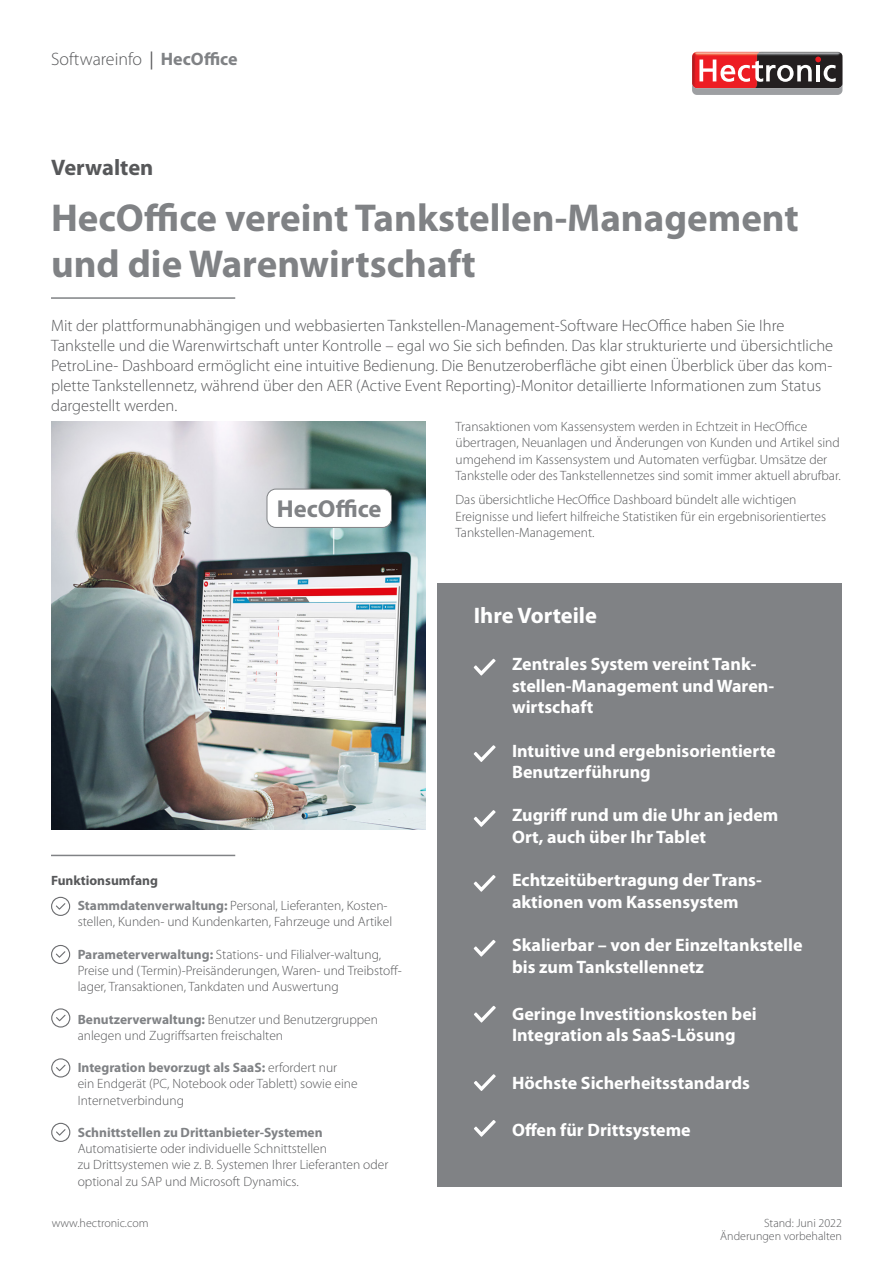
<style>
.page{position:relative;width:893px;height:1263px;background:#fff}
.page>*{position:absolute;margin:0;border:0;box-sizing:border-box;transform-origin:0 0}
.t1{font:700 39px/46.8px "Myriad Pro";color:#808285}
.t2{font:700 24.6px "Myriad Pro";color:#808285}
.t3{font:700 22.5px "Myriad Pro";color:#fff}
.t4{font:700 22.5px "Myriad Pro";color:#57585a}
.t5{font:700 18px/21.6px "Myriad Pro";color:#fff}
.t6{font:300 18px "Myriad Pro";color:#57585a}
.t7{font:300 16.5px/19.8px "Myriad Pro";color:#57585a}
.t8{font:300 13.5px/16.2px "Myriad Pro";color:#57585a}
.t9{font:700 13.5px "Myriad Pro";color:#808285}
.t10{font:300 12px/13.5px "Myriad Pro";color:#57585a;text-align:right}
.s1{font-weight:400}
.s2{font-weight:700;color:#808285}
.s3{font-weight:700}
</style>
<div class="page">
<img style="left:692px;top:52px;width:150px;height:5px">
<svg style="left:692px;top:57px;width:150px;height:38px;background:#996062"></svg>
<div style="left:437px;top:583px;width:405px;height:603px;background:#808285"></div>
<svg style="left:474px;top:659px;width:22px;height:16px"></svg>
<svg style="left:474px;top:745px;width:22px;height:17px"></svg>
<svg style="left:474px;top:810px;width:22px;height:17px"></svg>
<svg style="left:474px;top:875px;width:22px;height:17px"></svg>
<svg style="left:474px;top:940px;width:22px;height:16px"></svg>
<hr style="left:51px;top:855px;width:184px;height:1px;background:#808285">
<img style="left:51px;top:421px;width:374px;height:408px">
<svg style="left:51px;top:897px;width:19px;height:19px"></svg>
<svg style="left:51px;top:945px;width:19px;height:19px"></svg>
<svg style="left:333px;top:528px;width:1px;height:26px"></svg>
<div style="left:267px;top:489px;width:124px;height:38px;background:#fff;border-radius:9px"></div>
<div style="left:267px;top:489px;width:125px;height:39px;border:1px solid #808285;border-radius:9px"></div>
<svg style="left:51px;top:1008px;width:19px;height:19px"></svg>
<svg style="left:51px;top:1058px;width:19px;height:19px"></svg>
<svg style="left:51px;top:1123px;width:19px;height:19px"></svg>
<svg style="left:474px;top:1006px;width:22px;height:16px"></svg>
<svg style="left:474px;top:1074px;width:22px;height:17px"></svg>
<svg style="left:474px;top:1120px;width:22px;height:17px"></svg>
<hr style="left:51px;top:297px;width:184px;height:2px;background:#808285">
<h3 class="t6" style="left:51px;top:49px;width:188px">Softwareinfo <span class="s1">|</span> <span class="s2">HecOffice</span></h3>
<h3 class="t4" style="left:51px;top:153px;width:104px">Verwalten</h3>
<h1 class="t1" style="left:51px;top:193px;width:749px">HecOffice vereint Tankstellen-Management und die Warenwirtschaft</h1>
<p class="t7" style="left:51px;top:316px;width:784px">Mit der plattformunabhängigen und webbasierten Tankstellen-Management-Software HecOffice haben Sie Ihre Tankstelle und die Warenwirtschaft unter Kontrolle – egal wo Sie sich befinden. Das klar strukturierte und übersichtliche PetroLine- Dashboard ermöglicht eine intuitive Bedienung. Die Benutzeroberfläche gibt einen Überblick über das kom&shy;plette Tankstellennetz, während über den AER (Active Event Reporting)-Monitor detaillierte Informationen zum Status dargestellt werden.</p>
<h2 class="t2" style="left:277px;top:493px;width:106px">HecOffice</h2>
<p class="t8" style="left:78px;top:868px;width:311px;line-height:25.3px;text-indent:-27px"><span class="s3">Funktionsumfang<br></span><span class="s2">Stammdatenverwaltung:</span> Personal, Lieferanten, Kosten-</p>
<p class="t8" style="left:78px;top:914px;width:316px">stellen, Kunden- und Kundenkarten, Fahrzeuge und Artikel</p>
<p class="t8" style="left:78px;top:946px;width:326px"><span class="s2">Parameterverwaltung:</span> Stations- und Filialver-waltung,<br>Preise und (Termin)-Preisänderungen, Waren- und Treibstoff&shy;lager, Transaktionen, Tankdaten und Auswertung</p>
<p class="t8" style="left:78px;top:1011px;width:302px"><span class="s2">Benutzerverwaltung:</span> Benutzer und Benutzergruppen anlegen und Zugriffsarten freischalten</p>
<p class="t8" style="left:78px;top:1060px;width:281px"><span class="s2">Integration bevorzugt als SaaS:</span> erfordert nur<br>ein Endgerät (PC, Notebook oder Tablett) sowie eine<br>Internetverbindung</p>
<p class="t9" style="left:78px;top:1123px;width:246px">Schnittstellen zu Drittanbieter-Systemen</p>
<p class="t8" style="left:78px;top:1141px;width:312px">Automatisierte oder individuelle Schnittstellen<br>zu Drittsystemen wie z. B. Systemen Ihrer Lieferanten oder optional zu SAP und Microsoft Dynamics.</p>
<p class="t10" style="left:52px;top:1216px;width:98px">www.hectronic.com</p>
<p class="t8" style="left:455px;top:419px;width:387px">Transaktionen vom Kassensystem werden in Echtzeit in HecOffice übertragen, Neuanlagen und Änderungen von Kunden und Artikel sind umgehend im Kassensystem und Automaten verfügbar. Umsätze der Tankstelle oder des Tankstellennetzes sind somit immer aktuell abrufbar.</p>
<p class="t8" style="left:455px;top:492px;width:372px">Das übersichtliche HecOffice Dashboard bündelt alle wichtigen<br>Ereignisse und liefert hilfreiche Statistiken für ein ergebnisorientiertes<br>Tankstellen-Management.</p>
<h3 class="t3" style="left:474px;top:601px;width:125px">Ihre Vorteile</h3>
<h3 class="t5" style="left:512px;top:653px;width:264px">Zentrales System vereint Tank&shy;stellen-Management und Waren&shy;wirtschaft</h3>
<h3 class="t5" style="left:512px;top:739px;width:265px">Intuitive und ergebnisorientierte<br>Benutzerführung</h3>
<h3 class="t5" style="left:512px;top:804px;width:268px">Zugriff rund um die Uhr an jedem<br>Ort, auch über Ihr Tablet</h3>
<h3 class="t5" style="left:512px;top:869px;width:251px">Echtzeitübertragung der Trans&shy;aktionen vom Kassensystem</h3>
<h3 class="t5" style="left:512px;top:934px;width:292px">Skalierbar – von der Einzeltankstelle bis zum Tankstellennetz</h3>
<h3 class="t5" style="left:512px;top:1002px;width:246px">Geringe Investitionskosten bei<br>Integration als SaaS-Lösung</h3>
<h3 class="t5" style="left:512px;top:1071px;width:239px">Höchste Sicherheitsstandards</h3>
<h3 class="t5" style="left:512px;top:1118px;width:180px">Offen für Drittsysteme</h3>
<p class="t10" style="left:720px;top:1216px;width:123px">Stand: Juni 2022<br>Änderungen vorbehalten</p>
</div>
